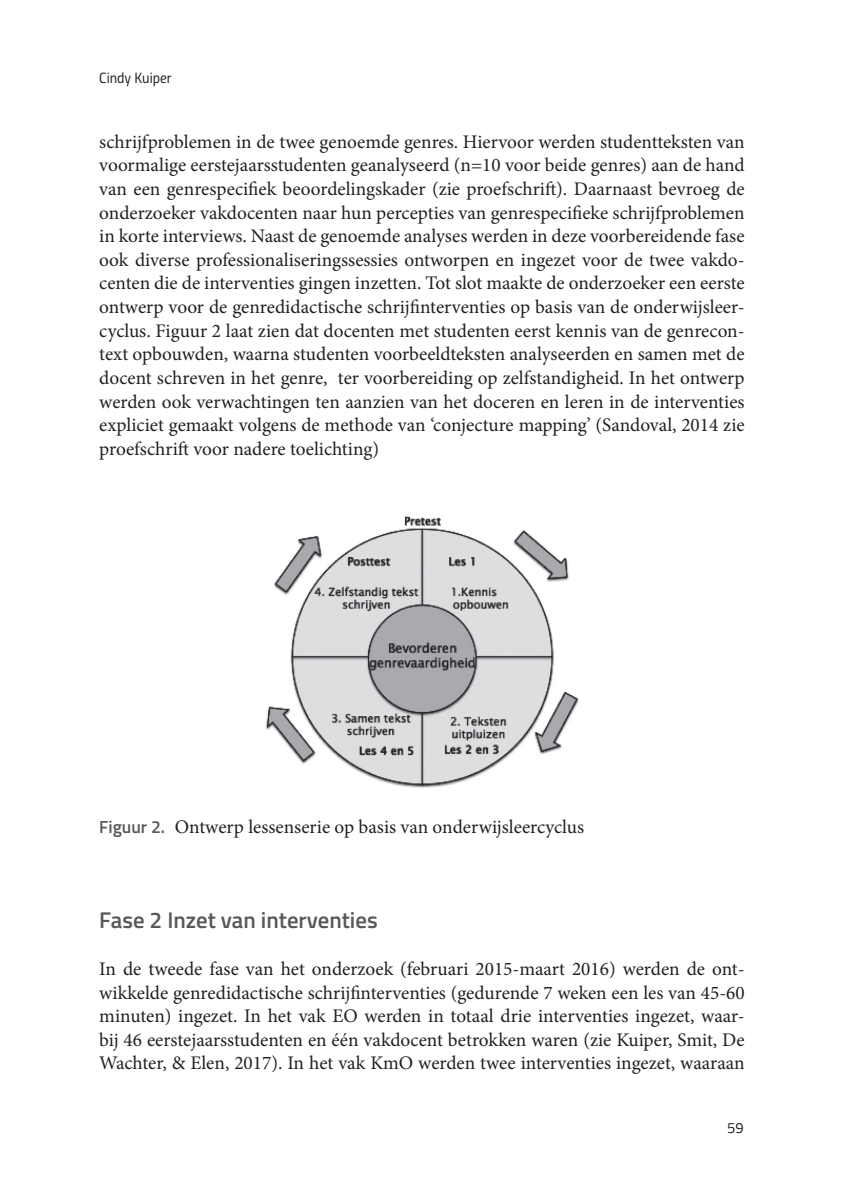
<style>
.page{position:relative;width:844px;height:1191px;background:#fff}
.page>*{position:absolute;margin:0;border:0;box-sizing:border-box;transform-origin:0 0}
.t1{font:600 22.75px "Titillium";color:#57585a}
.t2{font:19.25px/23.6px "Minion Pro";color:#231f20;text-align:justify}
.t3{font:14.88px "Titillium Regular Upright";color:#231f20}
.s1{font-family:"Titillium Web";font-weight:600;font-size:17.5px;color:#57585a}
</style>
<div class="page">
<img style="left:265px;top:516px;width:314px;height:272px">
<p class="t3" style="left:99px;top:67px;width:74px">Cindy Kuiper</p>
<p class="t2" style="left:99px;top:130px;width:646px">schrijfproblemen in de twee genoemde genres. Hiervoor werden studentteksten van voormalige eerstejaarsstudenten geanalyseerd (n=10 voor beide genres) aan de hand van een genrespecifiek beoordelingskader (zie proefschrift). Daarnaast bevroeg de onderzoeker vakdocenten naar hun percepties van genrespecifieke schrijfproblemen in korte interviews. Naast de genoemde analyses werden in deze voorbereidende fase ook diverse professionaliseringssessies ontworpen en ingezet voor de twee vakdo&shy;centen die de interventies gingen inzetten. Tot slot maakte de onderzoeker een eerste ontwerp voor de genredidactische schrijfinterventies op basis van de onderwijsleer&shy;cyclus. Figuur 2 laat zien dat docenten met studenten eerst kennis van de genrecon&shy;text opbouwden, waarna studenten voorbeeldteksten analyseerden en samen met de docent schreven in het genre, ter voorbereiding op zelfstandigheid. In het ontwerp werden ook verwachtingen ten aanzien van het doceren en leren in de interventies expliciet gemaakt volgens de methode van ‘conjecture mapping’ (Sandoval, 2014 zie proefschrift voor nadere toelichting)</p>
<p class="t2" style="left:99px;top:815px;width:486px"><span class="s1">Figuur 2.</span> Ontwerp lessenserie op basis van onderwijsleercyclus</p>
<p class="t1" style="left:99px;top:902px;width:280px">Fase 2 Inzet van interventies</p>
<p class="t2" style="left:99px;top:957px;width:646px">In de tweede fase van het onderzoek (februari 2015-maart 2016) werden de ont&shy;wikkelde genredidactische schrijfinterventies (gedurende 7 weken een les van 45-60 minuten) ingezet. In het vak EO werden in totaal drie interventies ingezet, waar&shy;bij 46 eerstejaarsstudenten en één vakdocent betrokken waren (zie Kuiper, Smit, De Wachter, &amp; Elen, 2017). In het vak KmO werden twee interventies ingezet, waaraan</p>
<p class="t3" style="left:727px;top:1116px;width:18px">59</p>
</div>
